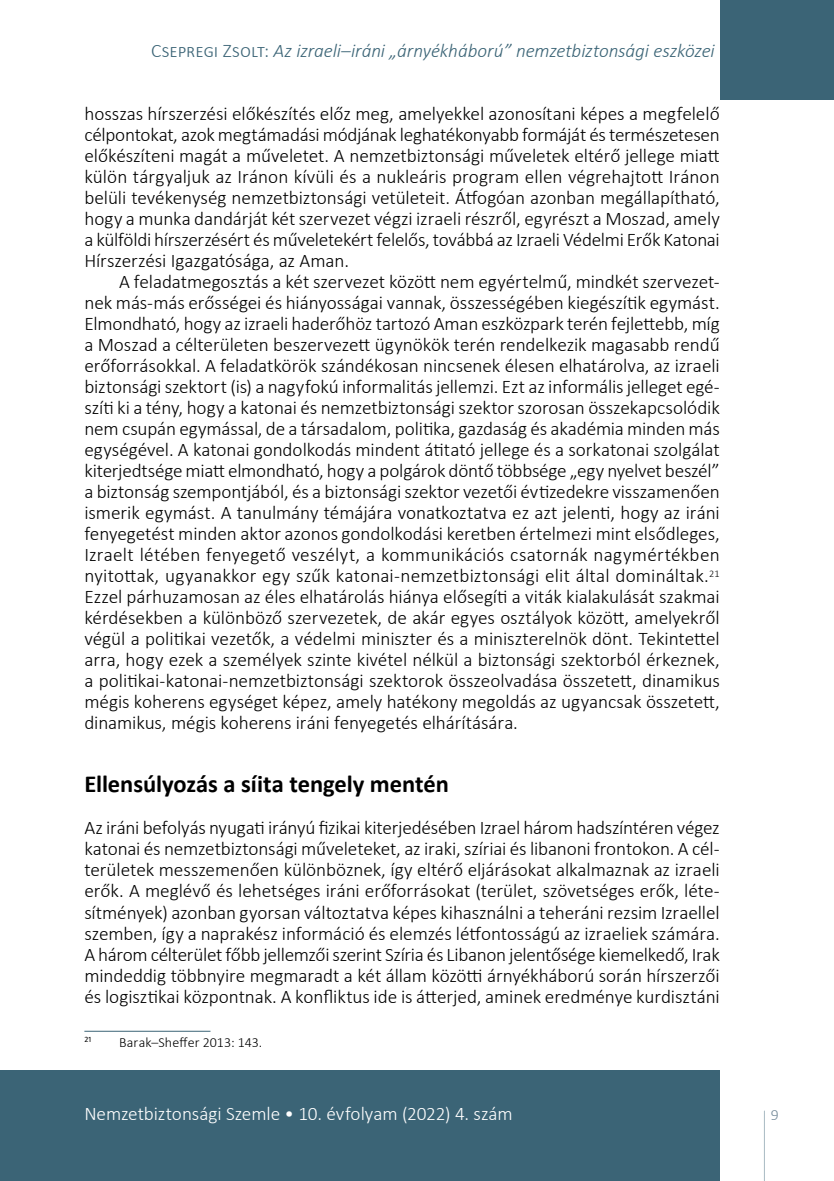
<style>
.page{position:relative;width:834px;height:1181px;background:#fff}
.page>*{position:absolute;margin:0;border:0;box-sizing:border-box;transform-origin:0 0}
.t1{font:700 24.5px "Calibri";letter-spacing:-.005em;color:#000}
.t2{font:300 19.25px/21px "Calibri";letter-spacing:-.005em;color:#000;text-align:justify}
.t3{font:italic 300 19.25px "Calibri";letter-spacing:-.005em;color:#3b6476}
.t4{font:300 19.25px "Calibri";letter-spacing:-.005em;color:#fff}
.t5{font:300 15.75px "Calibri";color:#778c9b}
.t6{font:300 14px "Calibri";letter-spacing:.005em;color:#000}
.t7{font:8.22px "Calibri";color:#000}
.s1{font-style:normal}
</style>
<div class="page">
<svg style="left:764px;top:1110px;width:1px;height:71px"></svg>
<div style="left:719px;top:0;width:114px;height:99px;background:#3b6476"></div>
<div style="left:0;top:1070px;width:719px;height:111px;background:#3b6476"></div>
<hr style="left:84px;top:1031px;width:126px;height:1px;background:#3b6476">
<p class="t3" style="left:151px;top:39px;width:565px"><span class="s1">Csepregi Zsolt:</span> Az izraeli–iráni „árnyékháború” nemzetbiztonsági eszközei</p>
<p class="t2" style="left:84px;top:103px;width:637px">hosszas hírszerzési előkészítés előz meg, amelyekkel azonosítani képes a megfelelő célpontokat, azok megtámadási módjának leghatékonyabb formáját és természetesen előkészíteni magát a műveletet. A nemzetbiztonsági műveletek eltérő jellege miatt külön tárgyaljuk az Iránon kívüli és a nukleáris program ellen végrehajtott Iránon belüli tevékenység nemzetbiztonsági vetületeit. Átfogóan azonban megállapítható, hogy a munka dandárját két szervezet végzi izraeli részről, egyrészt a Moszad, amely a külföldi hírszerzésért és műveletekért felelős, továbbá az Izraeli Védelmi Erők Katonai Hírszerzési Igazgatósága, az Aman.</p>
<p class="t2" style="left:84px;top:271px;width:637px;text-indent:35px">A feladatmegosztás a két szervezet között nem egyértelmű, mindkét szervezet&shy;nek más-más erősségei és hiányosságai vannak, összességében kiegészítik egymást.<br>Elmondható, hogy az izraeli haderőhöz tartozó Aman eszközpark terén fejlettebb, míg a Moszad a célterületen beszervezett ügynökök terén rendelkezik magasabb rendű erőforrásokkal. A feladatkörök szándékosan nincsenek élesen elhatárolva, az izraeli biztonsági szektort (is) a nagyfokú informalitás jellemzi. Ezt az informális jelleget egé&shy;szíti ki a tény, hogy a katonai és nemzetbiztonsági szektor szorosan összekapcsolódik nem csupán egymással, de a társadalom, politika, gazdaság és akadémia minden más egységével. A katonai gondolkodás mindent átitató jellege és a sorkatonai szolgálat kiterjedtsége miatt elmondható, hogy a polgárok döntő többsége „egy nyelvet beszél” a biztonság szempontjából, és a biztonsági szektor vezetői évtizedekre visszamenően ismerik egymást. A tanulmány témájára vonatkoztatva ez azt jelenti, hogy az iráni fenyegetést minden aktor azonos gondolkodási keretben értelmezi mint elsődleges, Izraelt létében fenyegető veszélyt, a kommunikációs csatornák nagymértékben nyitottak, ugyanakkor egy szűk katonai-nemzetbiztonsági elit által domináltak.<sup>21<br></sup>Ezzel párhuzamosan az éles elhatárolás hiánya elősegíti a viták kialakulását szakmai kérdésekben a különböző szervezetek, de akár egyes osztályok között, amelyekről végül a politikai vezetők, a védelmi miniszter és a miniszterelnök dönt. Tekintettel arra, hogy ezek a személyek szinte kivétel nélkül a biztonsági szektorból érkeznek, a politikai-katonai-nemzetbiztonsági szektorok összeolvadása összetett, dinamikus mégis koherens egységet képez, amely hatékony megoldás az ugyancsak összetett, dinamikus, mégis koherens iráni fenyegetés elhárítására.</p>
<p class="t1" style="left:84px;top:767px;width:366px">Ellensúlyozás a síita tengely mentén</p>
<p class="t2" style="left:84px;top:817px;width:636px">Az iráni befolyás nyugati irányú fizikai kiterjedésében Izrael három hadszíntéren végez katonai és nemzetbiztonsági műveleteket, az iraki, szíriai és libanoni frontokon. A cél&shy;területek messzemenően különböznek, így eltérő eljárásokat alkalmaznak az izraeli erők. A meglévő és lehetséges iráni erőforrásokat (terület, szövetséges erők, léte&shy;sítmények) azonban gyorsan változtatva képes kihasználni a teheráni rezsim Izraellel szemben, így a naprakész információ és elemzés létfontosságú az izraeliek számára.<br>A három célterület főbb jellemzői szerint Szíria és Libanon jelentősége kiemelkedő, Irak mindeddig többnyire megmaradt a két állam közötti árnyékháború során hírszerzői és logisztikai központnak. A konfliktus ide is átterjed, aminek eredménye kurdisztáni</p>
<p class="t7" style="left:84px;top:1034px;width:9px">21</p>
<p class="t6" style="left:119px;top:1033px;width:145px">Barak–Sheffer 2013: 143.</p>
<p class="t4" style="left:84px;top:1102px;width:430px">Nemzetbiztonsági Szemle • 10. évfolyam (2022) 4. szám</p>
<p class="t5" style="left:770px;top:1105px;width:9px">9</p>
</div>
